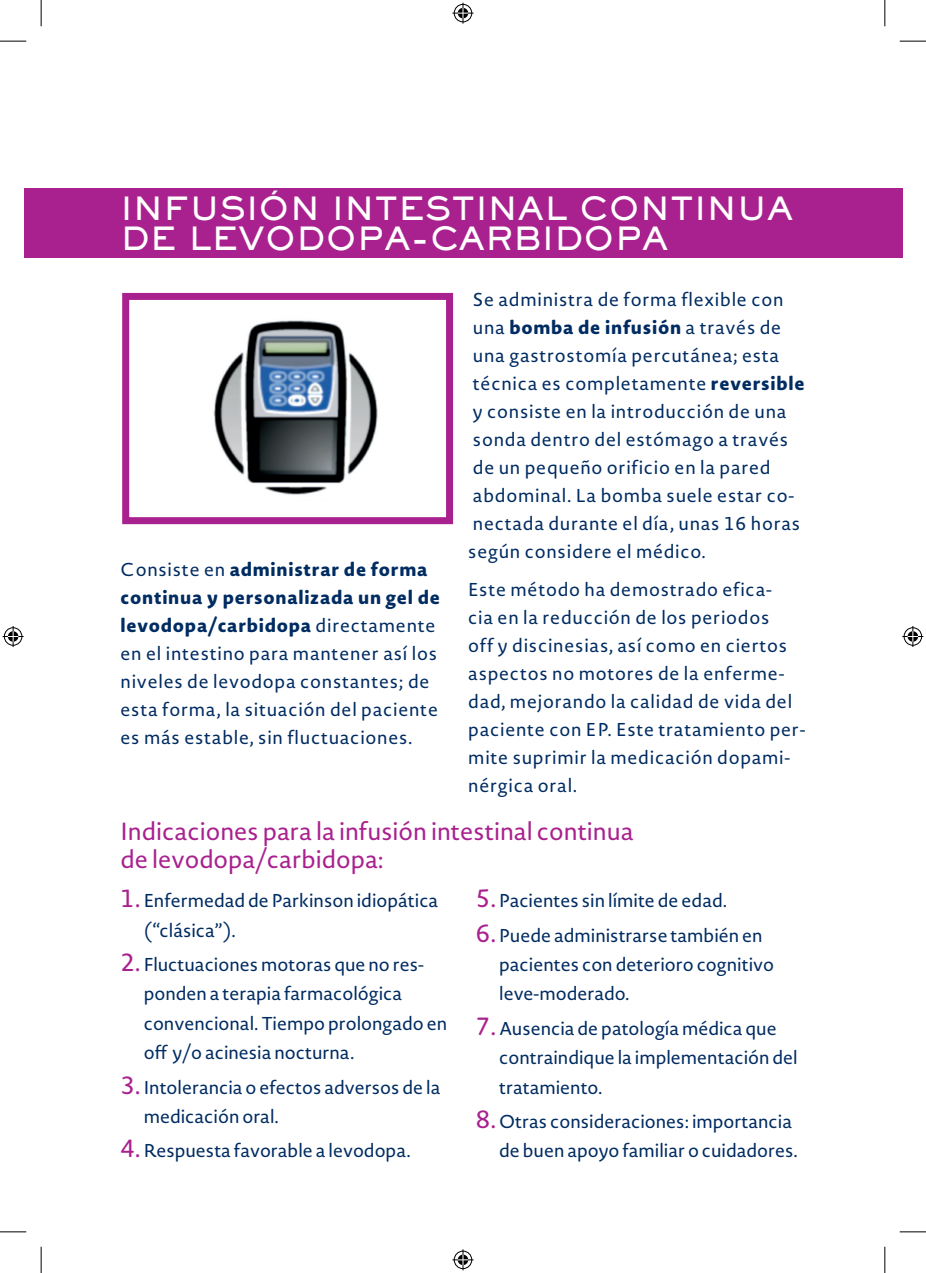
<style>
.page{position:relative;width:926px;height:1273px;background:#fff}
.page>*{position:absolute;margin:0;border:0;box-sizing:border-box;transform-origin:0 0}
.t1{font:800 31.5px/29.8px "Sackers Gothic Std";color:#fff}
.t2{font:24.5px/28px "Novel Sans Rd Pro";color:#a9218e}
.t3{font:18.38px/28px "Novel Sans Rd Pro";letter-spacing:.04em;color:#002c62}
.t4{font:18.38px/29.4px "Novel Sans Rd Pro";color:#002c62}
.s1{font-weight:800}
.s2{font-size:24.5px;color:#a9218e}
</style>
<div class="page">
<div style="left:24px;top:189px;width:878px;height:69px;background:#a9218e"></div>
<div style="left:122px;top:293px;width:331px;height:231px;border:7px solid #a9218e"></div>
<img style="left:213px;top:320px;width:165px;height:175px">
<svg style="left:0;top:41px;width:26px;height:1px"></svg>
<svg style="left:899px;top:41px;width:27px;height:1px"></svg>
<svg style="left:0;top:1231px;width:26px;height:1px"></svg>
<svg style="left:899px;top:1231px;width:27px;height:1px"></svg>
<svg style="left:41px;top:0;width:1px;height:26px"></svg>
<svg style="left:41px;top:1247px;width:1px;height:26px"></svg>
<svg style="left:884px;top:0;width:1px;height:26px"></svg>
<svg style="left:884px;top:1247px;width:1px;height:26px"></svg>
<svg style="left:452px;top:3px;width:21px;height:21px"></svg>
<svg style="left:452px;top:1249px;width:21px;height:21px"></svg>
<svg style="left:3px;top:626px;width:21px;height:21px"></svg>
<svg style="left:902px;top:626px;width:21px;height:21px"></svg>
<h1 class="t1" style="left:121px;top:193px;width:674px">INFUSIÓN INTESTINAL CONTINUA<br>DE LEVODOPA-CARBIDOPA</h1>
<p class="t3" style="left:468px;top:285px;width:338px">Se administra de forma flexible con una <span class="s1">bomba de infusión</span> a través de una gastrostomía percutánea; esta técnica es completamente <span class="s1">reversible </span>y consiste en la introducción de una sonda dentro del estómago a través de un pequeño orificio en la pared abdominal. La bomba suele estar co&shy;nectada durante el día, unas 16 horas según considere el médico.</p>
<p class="t3" style="left:468px;top:575px;width:339px">Este método ha demostrado efica-<br>cia en la reducción de los periodos<br>off y discinesias, así como en ciertos aspectos no motores de la enferme&shy;dad, mejorando la calidad de vida del paciente con EP. Este tratamiento per&shy;mite suprimir la medicación dopami&shy;nérgica oral.</p>
<h2 class="t2" style="left:121px;top:817px;width:514px">Indicaciones para la infusión intestinal continua de levodopa/carbidopa:</h2>
<p class="t3" style="left:121px;top:555px;width:321px">Consiste en <span class="s1">administrar de forma continua y personalizada un gel de levodopa/carbidopa</span> directamente en el intestino para mantener así los niveles de levodopa constantes; de esta forma, la situación del paciente es más estable, sin fluctuaciones.</p>
<p class="t4" style="left:144px;top:886px;width:296px;text-indent:-23px"><span class="s2">1.</span> Enfermedad de Parkinson idiopática (“clásica”).</p>
<p class="t4" style="left:144px;top:949px;width:305px;text-indent:-23px"><span class="s2">2.</span> Fluctuaciones motoras que no res&shy;ponden a terapia farmacológica convencional. Tiempo prolongado en off y/o acinesia nocturna.</p>
<p class="t4" style="left:144px;top:1072px;width:298px;text-indent:-23px"><span class="s2">3.</span> Intolerancia o efectos adversos de la medicación oral.</p>
<p class="t4" style="left:121px;top:1136px;width:292px"><span class="s2">4.</span> Respuesta favorable a levodopa.</p>
<p class="t4" style="left:476px;top:886px;width:253px"><span class="s2">5.</span> Pacientes sin límite de edad.</p>
<p class="t4" style="left:499px;top:920px;width:276px;text-indent:-23px"><span class="s2">6.</span> Puede administrarse también en pacientes con deterioro cognitivo leve-moderado.</p>
<p class="t4" style="left:499px;top:1013px;width:300px;text-indent:-23px"><span class="s2">7.</span> Ausencia de patología médica que contraindique la implementación del tratamiento.</p>
<p class="t4" style="left:499px;top:1106px;width:300px;text-indent:-23px"><span class="s2">8.</span> Otras consideraciones: importancia de buen apoyo familiar o cuidadores.</p>
</div>
